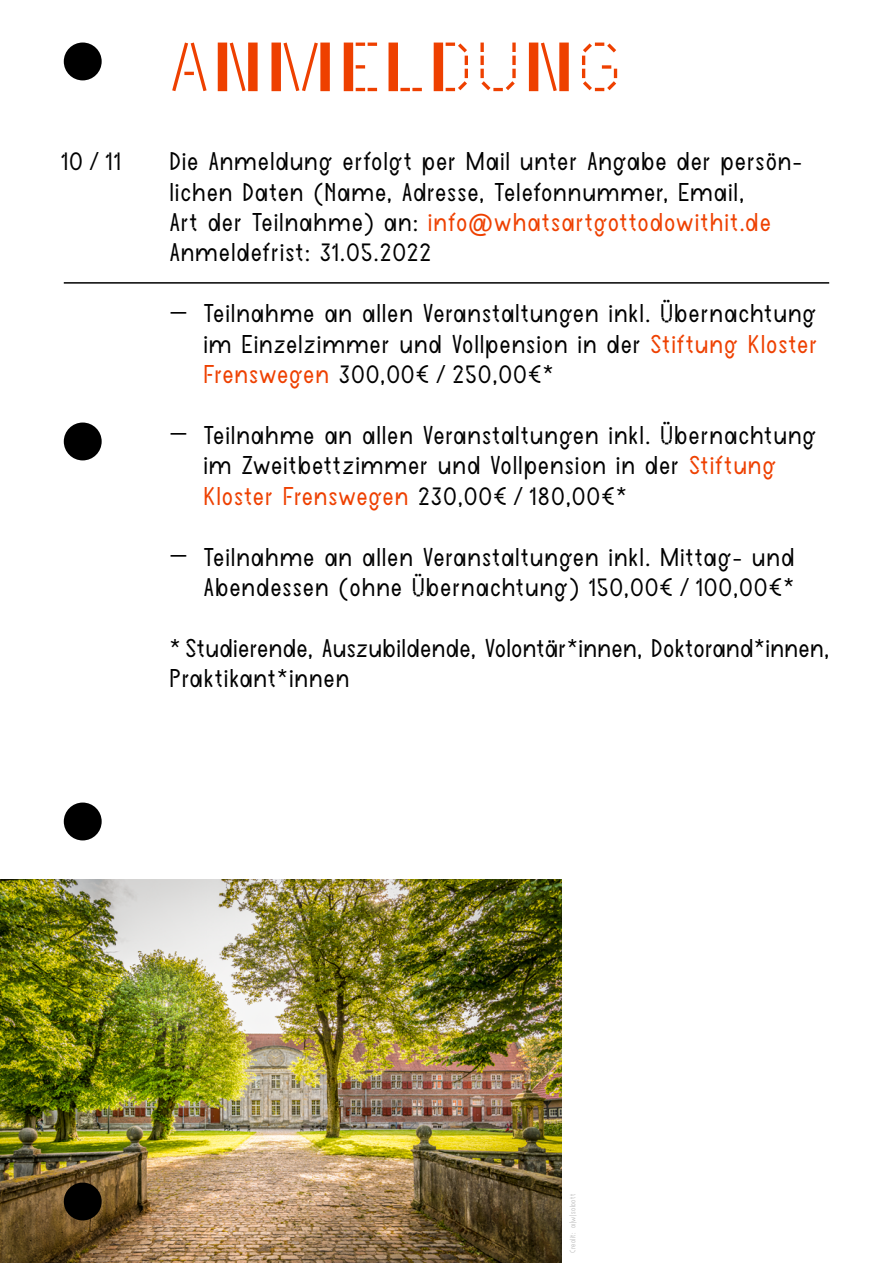
<style>
.page{position:relative;width:893px;height:1263px;background:#fff}
.page>*{position:absolute;margin:0;border:0;box-sizing:border-box;transform-origin:0 0}
.t1{font:69.45px "OPS Kappla";letter-spacing:.06em;color:#ee4000}
.t2{font:24px/30.5px "OPS Restructional Text Cranked";letter-spacing:.09em;color:#000}
.t3{font:24px/30.5px "OPS Restructional Text Cranked";letter-spacing:.07em;color:#000}
.t4{font:7.5px "OPS Restructional Text Cranked";letter-spacing:.09em;color:#c6c6c6}
.s1{color:#ee4000}
</style>
<div class="page">
<hr style="left:64px;top:282px;width:765px;height:2px;background:#000">
<img style="left:0;top:879px;width:561px;height:384px">
<div style="left:64px;top:43px;width:38px;height:37px;background:#000;border-radius:50%"></div>
<div style="left:64px;top:422px;width:38px;height:38px;background:#000;border-radius:50%"></div>
<div style="left:64px;top:802px;width:38px;height:38px;background:#000;border-radius:50%"></div>
<div style="left:64px;top:1182px;width:38px;height:38px;background:#000;border-radius:50%"></div>
<p class="t2" style="left:62px;top:144px;width:60px">10/11</p>
<h1 class="t1" style="left:170px;top:19px;width:453px">ANMELDUNG</h1>
<p class="t2" style="left:170px;top:143px;width:632px">Die Anmeldung erfolgt per Mail unter Angabe der persön&shy;lichen Daten (Name, Adresse, Telefonnummer, Email,<br>Art der Teilnahme) an: <span class="s1">info@whatsartgottodowithit.de </span>Anmeldefrist: 31.05.2022</p>
<p class="t2" style="left:204px;top:296px;width:614px;text-align:justify;text-indent:-34px">— Teilnahme an allen Veranstaltungen inkl. Übernachtung im Einzelzimmer und Vollpension in der <span class="s1">Stiftung Kloster Frenswegen</span> 300,00€ / 250,00€*</p>
<p class="t2" style="left:204px;top:417px;width:613px;text-indent:-34px">— Teilnahme an allen Veranstaltungen inkl. Übernachtung im Zweitbettzimmer und Vollpension in der <span class="s1">Stiftung<br>Kloster Frenswegen</span> 230,00€ / 180,00€*</p>
<p class="t2" style="left:170px;top:539px;width:625px;text-align:right">— Teilnahme an allen Veranstaltungen inkl. Mittag- und<br>Abendessen (ohne Übernachtung) 150,00€ / 100,00€*</p>
<p class="t3" style="left:170px;top:630px;width:660px">* Studierende, Auszubildende, Volontär*innen, Doktorand*innen,<br>Praktikant*innen</p>
<p class="t4" style="left:566px;top:1253px;width:60px;rotate:-90deg">Credit: a|w|sobott</p>
</div>
